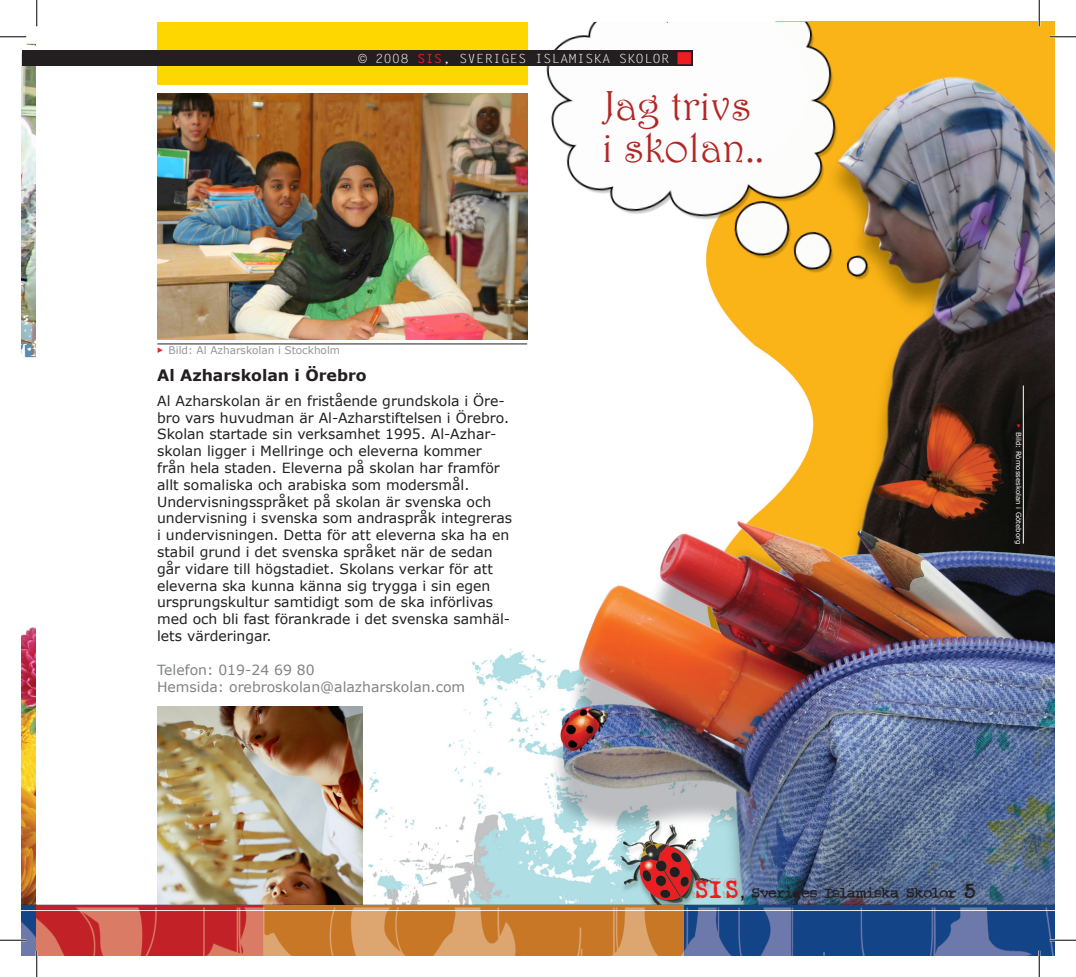
<style>
.page{position:relative;width:1076px;height:977px;background:#fff}
.page>*{position:absolute;margin:0;border:0;box-sizing:border-box;transform-origin:0 0}
.t1{font:42px "Harrington";color:#b22725}
.t2{font:17.5px "Crud Font";color:#231f20}
.t3{font:700 15.75px "Verdana";color:#231f20}
.t4{font:14px/16.8px "Verdana";color:#231f20}
.t5{font:14px "Verdana";color:#808285}
.t6{font:12.6px "Letter Gothic Std";color:#fff;scale:1.11 1}
.t7{font:10.5px "Verdana";color:#939598}
.t8{font:7px "Verdana";color:#fff}
.s1{font-weight:700;color:#ee1d23}
.s2{font-family:"Prestige Elite Std";font-weight:700;color:#ee1d23}
.s3{font-family:"Fluoxetine";font-size:24.5px;color:#ee1d23}
.s4{font-family:"Fluoxetine";font-size:21px}
</style>
<div class="page">
<img style="left:22px;top:26px;width:15px;height:852px">
<img style="left:37px;top:22px;width:1017px;height:856px">
<div style="left:157px;top:22px;width:370px;height:62px;background:#fed600"></div>
<img style="left:529px;top:22px;width:393px;height:306px">
<img style="left:22px;top:362px;width:4px;height:58px">
<hr style="left:157px;top:343px;width:370px;height:1px;background:#231f20">
<img style="left:157px;top:706px;width:206px;height:172px">
<hr style="left:1023px;top:385px;width:1px;height:158px;background:#fff">
<div style="left:22px;top:50px;width:15px;height:16px;background:#231f20"></div>
<div style="left:37px;top:50px;width:655px;height:16px;background:#231f20"></div>
<div style="left:676px;top:51px;width:16px;height:14px;background:#ee1d23"></div>
<div style="left:676px;top:50px;width:16px;height:16px;border:2px solid #231f20"></div>
<img style="left:22px;top:878px;width:1032px;height:76px">
<img style="left:157px;top:93px;width:370px;height:247px">
<hr style="left:0;top:36px;width:26px;height:2px;background:#fff">
<hr style="left:1049px;top:36px;width:27px;height:2px;background:#fff">
<hr style="left:0;top:938px;width:26px;height:3px;background:#fff">
<hr style="left:1049px;top:938px;width:27px;height:3px;background:#fff">
<hr style="left:36px;top:0;width:2px;height:26px;background:#fff">
<hr style="left:36px;top:950px;width:2px;height:26px;background:#fff">
<hr style="left:1038px;top:0;width:2px;height:26px;background:#fff">
<hr style="left:1038px;top:950px;width:2px;height:26px;background:#fff">
<svg style="left:0;top:36px;width:26px;height:1px"></svg>
<svg style="left:1049px;top:36px;width:27px;height:1px"></svg>
<svg style="left:0;top:939px;width:26px;height:1px"></svg>
<svg style="left:1049px;top:939px;width:27px;height:1px"></svg>
<svg style="left:36px;top:0;width:1px;height:26px"></svg>
<svg style="left:36px;top:950px;width:1px;height:26px"></svg>
<svg style="left:1038px;top:0;width:1px;height:26px"></svg>
<svg style="left:1038px;top:950px;width:1px;height:26px"></svg>
<p class="t6" style="left:358px;top:52px;width:281px">© 2008 <span class="s1">SIS</span>, SVERIGES IS LAMISKA SKOLOR</p>
<p class="t7" style="left:157px;top:344px;width:184px"><span class="s2">▶</span> Bild: Al Azharskolan i Stockholm</p>
<p class="t3" style="left:157px;top:365px;width:211px">Al Azharskolan i Örebro</p>
<p class="t4" style="left:157px;top:392px;width:356px">Al Azharskolan är en fristående grundskola i Öre&shy;bro vars huvudman är Al-Azharstiftelsen i Örebro.<br>Skolan startade sin verksamhet 1995. Al-Azhar&shy;skolan ligger i Mellringe och eleverna kommer från hela staden. Eleverna på skolan har framför allt somaliska och arabiska som modersmål.<br>Undervisningsspråket på skolan är svenska och undervisning i svenska som andraspråk integreras i undervisningen. Detta för att eleverna ska ha en stabil grund i det svenska språket när de sedan går vidare till högstadiet. Skolans verkar för att eleverna ska kunna känna sig trygga i sin egen ursprungskultur samtidigt som de ska införlivas med och bli fast förankrade i det svenska samhäl&shy;lets värderingar.</p>
<p class="t5" style="left:157px;top:660px;width:159px">Telefon: 019-24 69 80</p>
<p class="t5" style="left:157px;top:677px;width:309px">Hemsida: orebroskolan@alazharskolan.com</p>
<p class="t1" style="left:603px;top:80px;width:149px">Jag trivs</p>
<p class="t1" style="left:602px;top:122px;width:164px">i skolan..</p>
<p class="t8" style="left:1023px;top:424px;width:121px;rotate:90deg"><span class="s2">▶</span> Bild: Römosseskolan i Göteborg</p>
<p class="t2" style="left:691px;top:883px;width:286px"><span class="s3">SIS</span>, Sveriges Islamiska Skolor <span class="s4">5</span></p>
</div>
